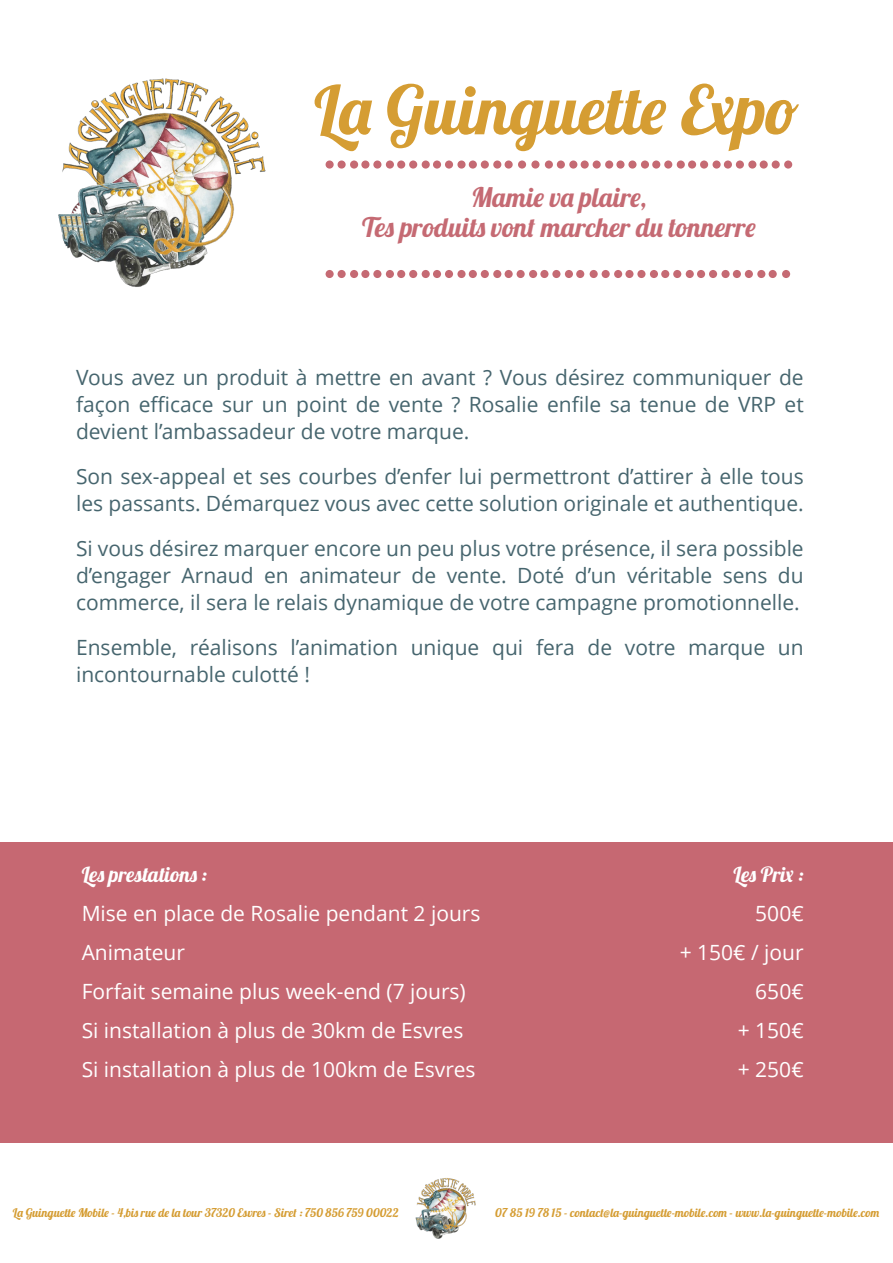
<style>
.page{position:relative;width:893px;height:1263px;background:#fff}
.page>*{position:absolute;margin:0;border:0;box-sizing:border-box;transform-origin:0 0}
.t1{font:67.5px "Lobster 1.4";color:#d59d33}
.t2{font:51px "Lobster 1.4";color:#c56a73}
.t3{font:27px/29.2px "Lobster 1.4";color:#c56a73;text-align:center}
.t4{font:21px/27px "Open Sans";color:#46656e;text-align:justify}
.t5{font:21px/39px "Open Sans";color:#fff}
.t6{font:21px "Lobster 1.4";color:#fff}
.t7{font:12px "Lobster 1.4";color:#d59d33}
</style>
<div class="page">
<div style="left:0;top:842px;width:893px;height:301px;background:#c66872"></div>
<img style="left:58px;top:78px;width:208px;height:209px">
<img style="left:415px;top:1178px;width:61px;height:61px">
<h1 class="t1" style="left:314px;top:87px;width:483px">La Guinguette Expo</h1>
<h2 class="t2" style="left:324px;top:133px;width:471px">……………...…………………</h2>
<p class="t3" style="left:362px;top:187px;width:395px">Mamie va plaire,<br>Tes produits vont marcher du tonnerre</p>
<h2 class="t2" style="left:324px;top:242px;width:471px">………………….……………..</h2>
<p class="t4" style="left:76px;top:366px;width:729px">Vous avez un produit à mettre en avant ? Vous désirez communiquer de façon efficace sur un point de vente ? Rosalie enfile sa tenue de VRP et devient l’ambassadeur de votre marque.</p>
<p class="t4" style="left:76px;top:465px;width:729px">Son sex-appeal et ses courbes d’enfer lui permettront d’attirer à elle tous les passants. Démarquez vous avec cette solution originale et authentique.</p>
<p class="t4" style="left:76px;top:537px;width:729px">Si vous désirez marquer encore un peu plus votre présence, il sera possible d’engager Arnaud en animateur de vente. Doté d’un véritable sens du commerce, il sera le relais dynamique de votre campagne promotionnelle.</p>
<p class="t4" style="left:76px;top:636px;width:729px">Ensemble, réalisons l’animation unique qui fera de votre marque un incontournable culotté !</p>
<p class="t6" style="left:82px;top:867px;width:127px">Les prestations :</p>
<p class="t5" style="left:82px;top:896px;width:400px">Mise en place de Rosalie pendant 2 jours Animateur<br>Forfait semaine plus week-end (7 jours)<br>Si installation à plus de 30km de Esvres Si installation à plus de 100km de Esvres</p>
<p class="t6" style="left:733px;top:867px;width:72px">Les Prix :</p>
<p class="t5" style="left:680px;top:896px;width:125px;text-align:right">500€<br>+ 150€ / jour<br>650€<br>+ 150€<br>+ 250€</p>
<p class="t7" style="left:13px;top:1209px;width:387px">La Guinguette Mobile - 4,bis rue de la tour 37320 Esvres - Siret : 750 856 759 00022</p>
<p class="t7" style="left:495px;top:1209px;width:386px">07 85 19 78 15 - contact@la-guinguette-mobile.com - www.la-guinguette-mobile.com</p>
</div>
